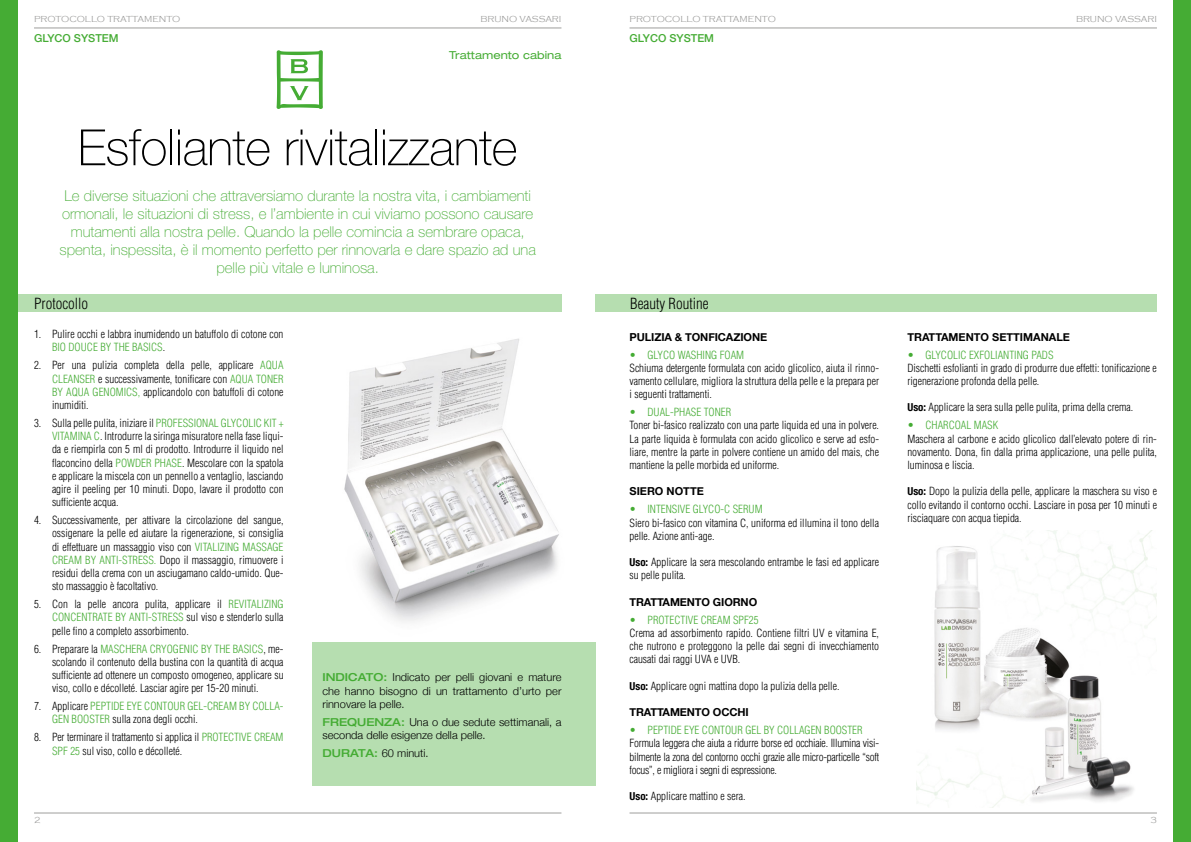
<style>
.page{position:relative;width:1191px;height:842px;background:#fff}
.page>*{position:absolute;margin:0;border:0;box-sizing:border-box;transform-origin:0 0}
.t1{font:100 50px "Helvetica Neue LT Std";letter-spacing:-.01em;color:#000}
.t2{font:100 15px/18px "Helvetica Neue LT Std";color:#45ac34;text-align:center}
.t3{font:300 condensed 15px "Helvetica";color:#000}
.t4{font:300 condensed 11px/13.2px "Helvetica";color:#000;text-align:justify}
.t5{font:300 condensed 11px/13.2px "Helvetica";color:#45ac34}
.t6{font:300 11px/13.2px "Helvetica Neue";color:#000;text-align:justify}
.t7{font:700 11px "Helvetica Neue";letter-spacing:-.01em;color:#000}
.t8{font:500 11px "Helvetica Neue LT Std";color:#45ac34}
.t9{font:expanded 11px "Helvetica Neue";color:#45ac34}
.t10{font:300 9px "Copperplate Gothic";color:#9d9d9c}
.s1{color:#45ac34}
.s2{color:#000}
.s3{font-weight:500;font-stretch:expanded;color:#45ac34}
.s4{font-family:"Helvetica Neue";font-weight:700}
</style>
<div class="page">
<hr style="left:34px;top:28px;width:527px;height:1px;background:#9e9e9c">
<hr style="left:34px;top:813px;width:527px;height:1px;background:#9e9e9c">
<hr style="left:629px;top:28px;width:528px;height:1px;background:#9e9e9c">
<hr style="left:629px;top:813px;width:528px;height:1px;background:#9e9e9c">
<img style="left:344px;top:338px;width:215px;height:284px">
<img style="left:916px;top:530px;width:241px;height:278px">
<div style="left:0;top:0;width:17px;height:842px;background:#45ac34"></div>
<div style="left:1174px;top:0;width:17px;height:842px;background:#45ac34"></div>
<div style="left:0;top:294px;width:561px;height:18px;background:#b6deb0"></div>
<svg style="left:277px;top:50px;width:46px;height:59px"></svg>
<div style="left:312px;top:642px;width:283px;height:144px;background:#b6deb0"></div>
<div style="left:595px;top:294px;width:562px;height:18px;background:#b6deb0"></div>
<p class="t10" style="left:34px;top:14px;width:148px">PROTOCOLLO TRATTAMENTO</p>
<p class="t10" style="left:480px;top:14px;width:82px">BRUNO VASSARI</p>
<p class="t10" style="left:1076px;top:14px;width:82px">BRUNO VASSARI</p>
<p class="t10" style="left:629px;top:14px;width:148px">PROTOCOLLO TRATTAMENTO</p>
<p class="t8" style="left:34px;top:31px;width:86px">GLYCO SYSTEM</p>
<p class="t8" style="left:629px;top:31px;width:86px">GLYCO SYSTEM</p>
<p class="t9" style="left:449px;top:48px;width:114px">Trattamento cabina</p>
<h1 class="t1" style="left:78px;top:119px;width:441px">Esfoliante rivitalizzante</h1>
<p class="t2" style="left:60px;top:187px;width:478px">Le diverse situazioni che attraversiamo durante la nostra vita, i cambiamenti ormonali, le situazioni di stress, e l’ambiente in cui viviamo possono causare mutamenti alla nostra pelle. Quando la pelle comincia a sembrare opaca, spenta, inspessita, è il momento perfetto per rinnovarla e dare spazio ad una pelle più vitale e luminosa.</p>
<h2 class="t3" style="left:34px;top:294px;width:56px">Protocollo</h2>
<p class="t4" style="left:52px;top:327px;width:233px;text-indent:-18px">1. Pulire occhi e labbra inumidendo un batuffolo di cotone con<br><span class="s1">BIO DOUCE BY THE BASICS</span>.</p>
<p class="t4" style="left:52px;top:359px;width:233px;text-indent:-18px">2. Per una pulizia completa della pelle, applicare <span class="s1">AQUA CLEANSER</span> e successivamente, tonificare con <span class="s1">AQUA TONER BY AQUA GENOMICS,</span> applicandolo con batuffoli di cotone inumiditi.</p>
<p class="t4" style="left:52px;top:416px;width:233px;text-indent:-18px">3. Sulla pelle pulita, iniziare il <span class="s1">PROFESSIONAL GLYCOLIC KIT + VITAMINA C</span>. Introdurre la siringa misuratore nella fase liqui&shy;da e riempirla con 5 ml di prodotto. Introdurre il liquido nel flaconcino della <span class="s1">POWDER PHASE</span>. Mescolare con la spatola e applicare la miscela con un pennello a ventaglio, lasciando agire il peeling per 10 minuti. Dopo, lavare il prodotto con sufficiente acqua.</p>
<p class="t4" style="left:52px;top:513px;width:233px;text-indent:-18px">4. Successivamente, per attivare la circolazione del sangue, ossigenare la pelle ed aiutare la rigenerazione, si consiglia di effettuare un massaggio viso con <span class="s1">VITALIZING MASSAGE CREAM BY ANTI-STRESS.</span> Dopo il massaggio, rimuovere i residui della crema con un asciugamano caldo-umido. Que&shy;sto massaggio è facoltativo.</p>
<p class="t4" style="left:52px;top:597px;width:233px;text-indent:-18px">5. Con la pelle ancora pulita, applicare il <span class="s1">REVITALIZING CONCENTRATE BY ANTI-STRESS</span> sul viso e stenderlo sulla pelle fino a completo assorbimento.</p>
<p class="t4" style="left:52px;top:642px;width:233px;text-indent:-18px">6. Preparare la <span class="s1">MASCHERA CRYOGENIC BY THE BASICS</span>, me&shy;scolando il contenuto della bustina con la quantità di acqua sufficiente ad ottenere un composto omogeneo, applicare su viso, collo e décolleté. Lasciar agire per 15-20 minuti.</p>
<p class="t5" style="left:52px;top:699px;width:233px;text-indent:-18px"><span class="s2">7. Applicare</span> PEPTIDE EYE CONTOUR GEL-CREAM BY COLLA-<br>GEN BOOSTER <span class="s2">sulla zona degli occhi.</span></p>
<p class="t4" style="left:52px;top:731px;width:233px;text-indent:-18px">8. Per terminare il trattamento si applica il <span class="s1">PROTECTIVE CREAM<br>SPF 25</span> sul viso, collo e décolleté.</p>
<p class="t6" style="left:322px;top:670px;width:240px"><span class="s3">INDICATO:</span> Indicato per pelli giovani e mature che hanno bisogno di un trattamento d’urto per rinnovare la pelle.</p>
<p class="t6" style="left:322px;top:714px;width:240px"><span class="s3">FREQUENZA:</span> Una o due sedute settimanali, a seconda delle esigenze della pelle.</p>
<p class="t6" style="left:322px;top:746px;width:107px"><span class="s3">DURATA:</span> 60 minuti.</p>
<h2 class="t3" style="left:630px;top:294px;width:80px">Beauty Routine</h2>
<p class="t7" style="left:629px;top:328px;width:139px">PULIZIA &amp; TONFICAZIONE</p>
<p class="t5" style="left:629px;top:348px;width:116px">• GLYCO WASHING FOAM</p>
<p class="t4" style="left:629px;top:361px;width:251px">Schiuma detergente formulata con acido glicolico, aiuta il rinno&shy;vamento cellulare, migliora la struttura della pelle e la prepara per i seguenti trattamenti.</p>
<p class="t5" style="left:629px;top:406px;width:103px">• DUAL-PHASE TONER</p>
<p class="t4" style="left:629px;top:419px;width:251px">Toner bi-fasico realizzato con una parte liquida ed una in polvere.<br>La parte liquida è formulata con acido glicolico e serve ad esfo&shy;liare, mentre la parte in polvere contiene un amido del mais, che mantiene la pelle morbida ed uniforme.</p>
<p class="t7" style="left:629px;top:483px;width:76px">SIERO NOTTE</p>
<p class="t5" style="left:629px;top:503px;width:135px">• INTENSIVE GLYCO-C SERUM</p>
<p class="t4" style="left:629px;top:516px;width:251px">Siero bi-fasico con vitamina C, uniforma ed illumina il tono della pelle. Azione anti-age.</p>
<p class="t4" style="left:629px;top:556px;width:251px"><span class="s4">Uso:</span> Applicare la sera mescolando entrambe le fasi ed applicare su pelle pulita.</p>
<p class="t7" style="left:629px;top:593px;width:129px">TRATTAMENTO GIORNO</p>
<p class="t5" style="left:629px;top:613px;width:131px">• PROTECTIVE CREAM SPF25</p>
<p class="t4" style="left:629px;top:626px;width:251px">Crema ad assorbimento rapido. Contiene filtri UV e vitamina E, che nutrono e proteggono la pelle dai segni di invecchiamento causati dai raggi UVA e UVB.</p>
<p class="t4" style="left:629px;top:679px;width:211px"><span class="s4">Uso:</span> Applicare ogni mattina dopo la pulizia della pelle.</p>
<p class="t7" style="left:629px;top:704px;width:121px">TRATTAMENTO OCCHI</p>
<p class="t5" style="left:629px;top:724px;width:235px">• PEPTIDE EYE CONTOUR GEL BY COLLAGEN BOOSTER</p>
<p class="t4" style="left:629px;top:737px;width:251px">Formula leggera che aiuta a ridurre borse ed occhiaie. Illumina visi&shy;bilmente la zona del contorno occhi grazie alle micro-particelle “soft focus”, e migliora i segni di espressione.</p>
<p class="t4" style="left:629px;top:790px;width:118px"><span class="s4">Uso:</span> Applicare mattino e sera.</p>
<p class="t7" style="left:907px;top:328px;width:164px">TRATTAMENTO SETTIMANALE</p>
<p class="t5" style="left:907px;top:348px;width:148px">• GLYCOLIC EXFOLIANTING PADS</p>
<p class="t4" style="left:907px;top:361px;width:251px">Dischetti esfolianti in grado di produrre due effetti: tonificazione e rigenerazione profonda della pelle.</p>
<p class="t4" style="left:907px;top:401px;width:227px"><span class="s4">Uso:</span> Applicare la sera sulla pelle pulita, prima della crema.</p>
<p class="t5" style="left:907px;top:419px;width:92px">• CHARCOAL MASK</p>
<p class="t4" style="left:907px;top:432px;width:251px">Maschera al carbone e acido glicolico dall’elevato potere di rin&shy;novamento. Dona, fin dalla prima applicazione, una pelle pulita, luminosa e liscia.</p>
<p class="t4" style="left:907px;top:485px;width:251px"><span class="s4">Uso:</span> Dopo la pulizia della pelle, applicare la maschera su viso e collo evitando il contorno occhi. Lasciare in posa per 10 minuti e risciaquare con acqua tiepida.</p>
<p class="t10" style="left:34px;top:815px;width:8px">2</p>
<p class="t10" style="left:1150px;top:815px;width:8px">3</p>
</div>
